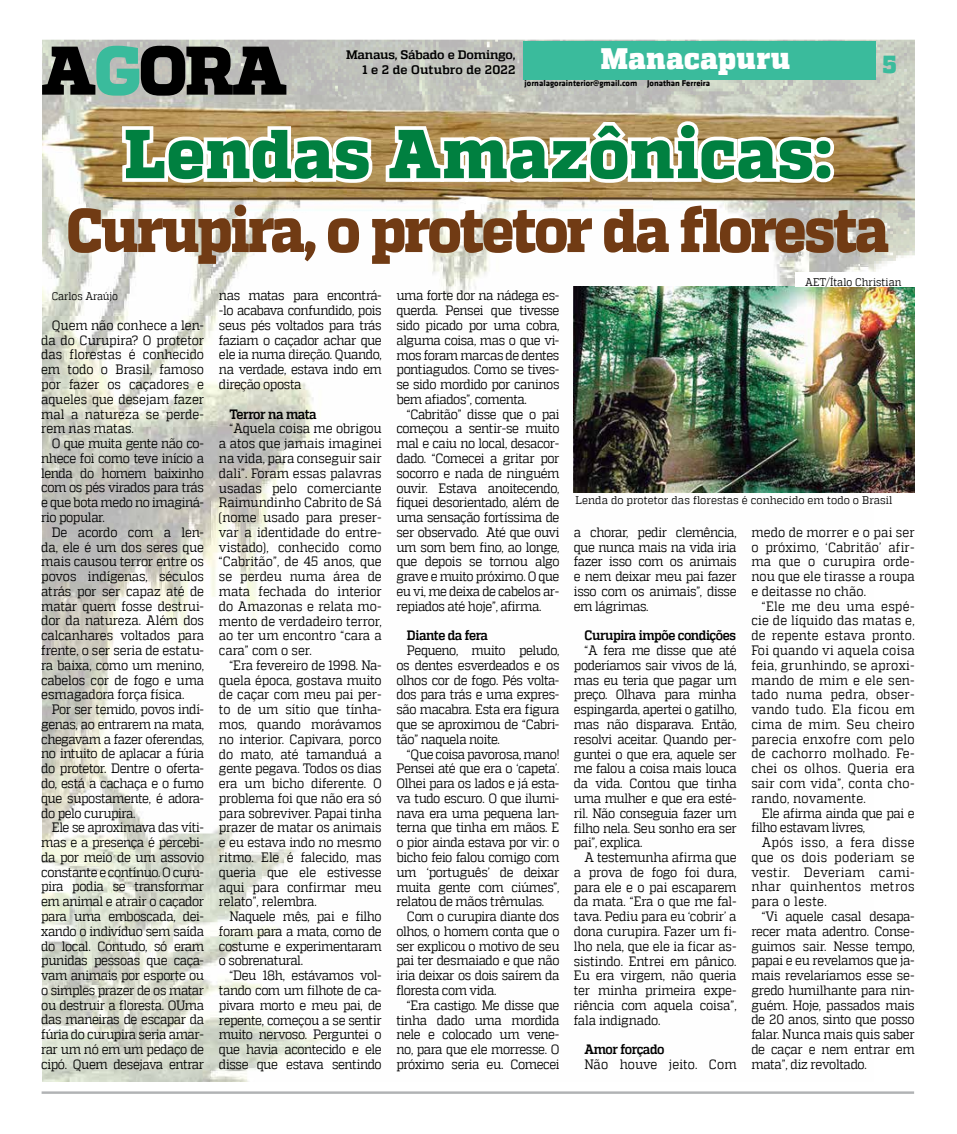
<style>
.page{position:relative;width:957px;height:1134px;background:#fff}
.page>*{position:absolute;margin:0;border:0;box-sizing:border-box;transform-origin:0 0}
.t1{font:800 69px "MW Quadon";letter-spacing:.01em;color:#008040;scale:.95 1}
.t2{font:800 61.5px "MW Quadon";letter-spacing:-.045em;color:#713b14;scale:.9 1}
.t3{font:900 29.5px "MW Quadon";letter-spacing:.01em;color:#fff;scale:.95 1}
.t4{font:900 24.62px "MW Quadon";color:#3abb9c;scale:.95 1}
.t5{font:13.5px/14.8px "MW Quadon";letter-spacing:-.025em;color:#000;text-align:justify;scale:.9 1}
.t6{font:700 13.5px "MW Quadon";letter-spacing:-.04em;color:#000;scale:.9 1}
.t7{font:13.5px "MW Quadon";letter-spacing:.005em;color:#000;scale:.9 1}
.t8{font:700 12.25px/15.4px "MW Quadon";letter-spacing:-.01em;color:#000;text-align:right}
.t9{font:11.12px "MW Quadon";letter-spacing:.005em;color:#000;scale:.95 1}
.t10{font:11.12px "MW Quadon";letter-spacing:.005em;color:#000;scale:.9 1}
.t11{font:700 8.62px "MW Klavika Bd";color:#000}
</style>
<div class="page">
<img style="left:42px;top:40px;width:873px;height:85px">
<img style="left:874px;top:125px;width:41px;height:368px">
<img style="left:42px;top:212px;width:832px;height:869px">
<img style="left:42px;top:96px;width:872px;height:116px">
<svg style="left:42px;top:46px;width:244px;height:50px;background:#4b5c56"></svg>
<div style="left:523px;top:41px;width:352px;height:39px;background:#3abb9c"></div>
<img style="left:574px;top:286px;width:340px;height:206px">
<svg style="left:118px;top:115px;width:721px;height:73px"></svg>
<hr style="left:42px;top:1091px;width:872px;height:3px;background:#b1b3b5">
<div style="left:794px;top:272px;width:120px;height:14px;background:#fff"></div>
<p class="t8" style="left:346px;top:47px;width:171px">Manaus, Sábado e Domingo,<br>1 e 2 de Outubro de 2022</p>
<h3 class="t3" style="left:601px;top:41px;width:201px">Manacapuru</h3>
<h3 class="t4" style="left:882px;top:50px;width:16px">5</h3>
<p class="t11" style="left:524px;top:77px;width:187px">jornalagorainterior@gmail.com Jonathan Ferreira</p>
<h1 class="t1" style="left:124px;top:113px;width:746px">Lendas Amazônicas:</h1>
<h2 class="t2" style="left:67px;top:194px;width:915px">Curupira, o protetor da floresta</h2>
<p class="t10" style="left:52px;top:290px;width:75px">Carlos Araújo</p>
<p class="t5" style="left:41px;top:318px;width:182px;text-indent:10px">Quem não conhece a len&shy;da do Curupira? O protetor das florestas é conhecido em todo o Brasil, famoso por fazer os caçadores e aqueles que desejam fazer mal a natureza se perde&shy;rem nas matas.</p>
<p class="t5" style="left:41px;top:436px;width:182px;text-indent:10px">O que muita gente não co&shy;nhece foi como teve início a lenda do homem baixinho com os pés virados para trás e que bota medo no imaginá&shy;rio popular.</p>
<p class="t5" style="left:41px;top:525px;width:182px;text-indent:10px">De acordo com a len&shy;da, ele é um dos seres que mais causou terror entre os povos indígenas, séculos atrás por ser capaz até de matar quem fosse destrui&shy;dor da natureza. Além dos calcanhares voltados para frente, o ser seria de estatu&shy;ra baixa, como um menino, cabelos cor de fogo e uma esmagadora força física.</p>
<p class="t5" style="left:41px;top:702px;width:182px;text-indent:10px">Por ser temido, povos indí&shy;genas, ao entrarem na mata, chegavam a fazer oferendas, no intuito de aplacar a fúria do protetor. Dentre o oferta&shy;do, está a cachaça e o fumo que supostamente, é adora&shy;do pelo curupira.</p>
<p class="t5" style="left:41px;top:820px;width:182px;text-indent:10px">Ele se aproximava das víti&shy;mas e a presença é percebi&shy;da por meio de um assovio constante e contínuo. O curu&shy;pira podia se transformar em animal e atrair o caçador para uma emboscada, dei&shy;xando o indivíduo sem saída do local. Contudo, só eram punidas pessoas que caça&shy;vam animais por esporte ou o simples prazer de os matar ou destruir a floresta. OUma das maneiras de escapar da fúria do curupira seria amar&shy;rar um nó em um pedaço de cipó. Quem desejava entrar</p>
<p class="t5" style="left:219px;top:288px;width:182px">nas matas para encontrá--lo acabava confundido, pois seus pés voltados para trás faziam o caçador achar que ele ia numa direção. Quando, na verdade, estava indo em direção oposta</p>
<p class="t6" style="left:229px;top:406px;width:98px">Terror na mata</p>
<p class="t5" style="left:219px;top:421px;width:182px;text-indent:10px">“Aquela coisa me obrigou a atos que jamais imaginei na vida, para conseguir sair dali”. Foram essas palavras usadas pelo comerciante Raimundinho Cabrito de Sá (nome usado para preser&shy;var a identidade do entre&shy;vistado), conhecido como “Cabritão”, de 45 anos, que se perdeu numa área de mata fechada do interior do Amazonas e relata mo&shy;mento de verdadeiro terror, ao ter um encontro “cara a cara” com o ser.</p>
<p class="t5" style="left:219px;top:658px;width:182px;text-indent:10px">“Era fevereiro de 1998. Na&shy;quela época, gostava muito de caçar com meu pai per&shy;to de um sítio que tínha&shy;mos, quando morávamos no interior. Capivara, porco do mato, até tamanduá a gente pegava. Todos os dias era um bicho diferente. O problema foi que não era só para sobreviver. Papai tinha prazer de matar os animais e eu estava indo no mesmo ritmo. Ele é falecido, mas queria que ele estivesse aqui para confirmar meu relato”, relembra.</p>
<p class="t5" style="left:219px;top:909px;width:182px;text-indent:10px">Naquele mês, pai e filho foram para a mata, como de costume e experimentaram o sobrenatural.</p>
<p class="t5" style="left:219px;top:968px;width:182px;text-indent:10px">“Deu 18h, estávamos vol&shy;tando com um filhote de ca&shy;pivara morto e meu pai, de repente, começou a se sentir muito nervoso. Perguntei o que havia acontecido e ele disse que estava sentindo</p>
<p class="t5" style="left:396px;top:288px;width:183px">uma forte dor na nádega es&shy;querda. Pensei que tivesse sido picado por uma cobra, alguma coisa, mas o que vi&shy;mos foram marcas de dentes pontiagudos. Como se tives&shy;se sido mordido por caninos bem afiados”, comenta.</p>
<p class="t5" style="left:396px;top:406px;width:183px;text-indent:10px">“Cabritão” disse que o pai começou a sentir-se muito mal e caiu no local, desacor&shy;dado. “Comecei a gritar por socorro e nada de ninguém ouvir. Estava anoitecendo, fiquei desorientado, além de uma sensação fortíssima de ser observado. Até que ouvi um som bem fino, ao longe, que depois se tornou algo grave e muito próximo. O que eu vi, me deixa de cabelos ar&shy;repiados até hoje”, afirma.</p>
<p class="t6" style="left:407px;top:628px;width:92px">Diante da fera</p>
<p class="t5" style="left:396px;top:643px;width:183px;text-indent:10px">Pequeno, muito peludo, os dentes esverdeados e os olhos cor de fogo. Pés volta&shy;dos para trás e uma expres&shy;são macabra. Esta era figura que se aproximou de “Cabri&shy;tão” naquela noite.</p>
<p class="t5" style="left:396px;top:746px;width:183px;text-indent:10px">“Que coisa pavorosa, mano!<br>Pensei até que era o ‘capeta’.<br>Olhei para os lados e já esta&shy;va tudo escuro. O que ilumi&shy;nava era uma pequena lan&shy;terna que tinha em mãos. E o pior ainda estava por vir: o bicho feio falou comigo com um ‘português’ de deixar muita gente com ciúmes”, relatou de mãos trêmulas.</p>
<p class="t5" style="left:396px;top:909px;width:183px;text-indent:10px">Com o curupira diante dos olhos, o homem conta que o ser explicou o motivo de seu pai ter desmaiado e que não iria deixar os dois saírem da floresta com vida.</p>
<p class="t5" style="left:396px;top:998px;width:183px;text-indent:10px">“Era castigo. Me disse que tinha dado uma mordida nele e colocado um vene&shy;no, para que ele morresse. O próximo seria eu. Comecei</p>
<p class="t10" style="left:805px;top:275px;width:108px">AET/Ítalo Christian</p>
<p class="t9" style="left:575px;top:494px;width:335px">Lenda do protetor das florestas é conhecido em todo o Brasil</p>
<p class="t5" style="left:751px;top:525px;width:183px">medo de morrer e o pai ser o próximo, ‘Cabritão’ afir&shy;ma que o curupira orde&shy;nou que ele tirasse a roupa e deitasse no chão.</p>
<p class="t5" style="left:751px;top:598px;width:183px;text-indent:10px">“Ele me deu uma espé&shy;cie de líquido das matas e, de repente estava pronto.<br>Foi quando vi aquela coisa feia, grunhindo, se aproxi&shy;mando de mim e ele sen&shy;tado numa pedra, obser&shy;vando tudo. Ela ficou em cima de mim. Seu cheiro parecia enxofre com pelo de cachorro molhado. Fe&shy;chei os olhos. Queria era sair com vida”, conta cho&shy;rando, novamente.</p>
<p class="t5" style="left:751px;top:805px;width:183px;text-indent:10px">Ele afirma ainda que pai e filho estavam livres,</p>
<p class="t5" style="left:751px;top:835px;width:183px;text-indent:10px">Após isso, a fera disse que os dois poderiam se vestir. Deveriam cami&shy;nhar quinhentos metros para o leste.</p>
<p class="t5" style="left:751px;top:909px;width:183px;text-indent:10px">“Vi aquele casal desapa&shy;recer mata adentro. Conse&shy;guimos sair. Nesse tempo, papai e eu revelamos que ja&shy;mais revelaríamos esse se&shy;gredo humilhante para nin&shy;guém. Hoje, passados mais de 20 anos, sinto que posso falar. Nunca mais quis saber de caçar e nem entrar em mata”, diz revoltado.</p>
<p class="t5" style="left:574px;top:525px;width:182px">a chorar, pedir clemência, que nunca mais na vida iria fazer isso com os animais e nem deixar meu pai fazer isso com os animais”, disse em lágrimas.</p>
<p class="t6" style="left:584px;top:628px;width:170px">Curupira impõe condições</p>
<p class="t5" style="left:574px;top:643px;width:182px;text-indent:10px">“A fera me disse que até poderíamos sair vivos de lá, mas eu teria que pagar um preço. Olhava para minha espingarda, apertei o gatilho, mas não disparava. Então, resolvi aceitar. Quando per&shy;guntei o que era, aquele ser me falou a coisa mais louca da vida. Contou que tinha uma mulher e que era esté&shy;ril. Não conseguia fazer um filho nela. Seu sonho era ser pai”, explica.</p>
<p class="t5" style="left:574px;top:850px;width:182px;text-indent:10px">A testemunha afirma que a prova de fogo foi dura, para ele e o pai escaparem da mata. “Era o que me fal&shy;tava. Pediu para eu ‘cobrir’ a dona curupira. Fazer um fi&shy;lho nela, que ele ia ficar as&shy;sistindo. Entrei em pânico.<br>Eu era virgem, não queria ter minha primeira expe&shy;riência com aquela coisa”, fala indignado.</p>
<p class="t6" style="left:584px;top:1042px;width:90px">Amor forçado</p>
<p class="t7" style="left:584px;top:1056px;width:171px">Não houve jeito. Com</p>
</div>
